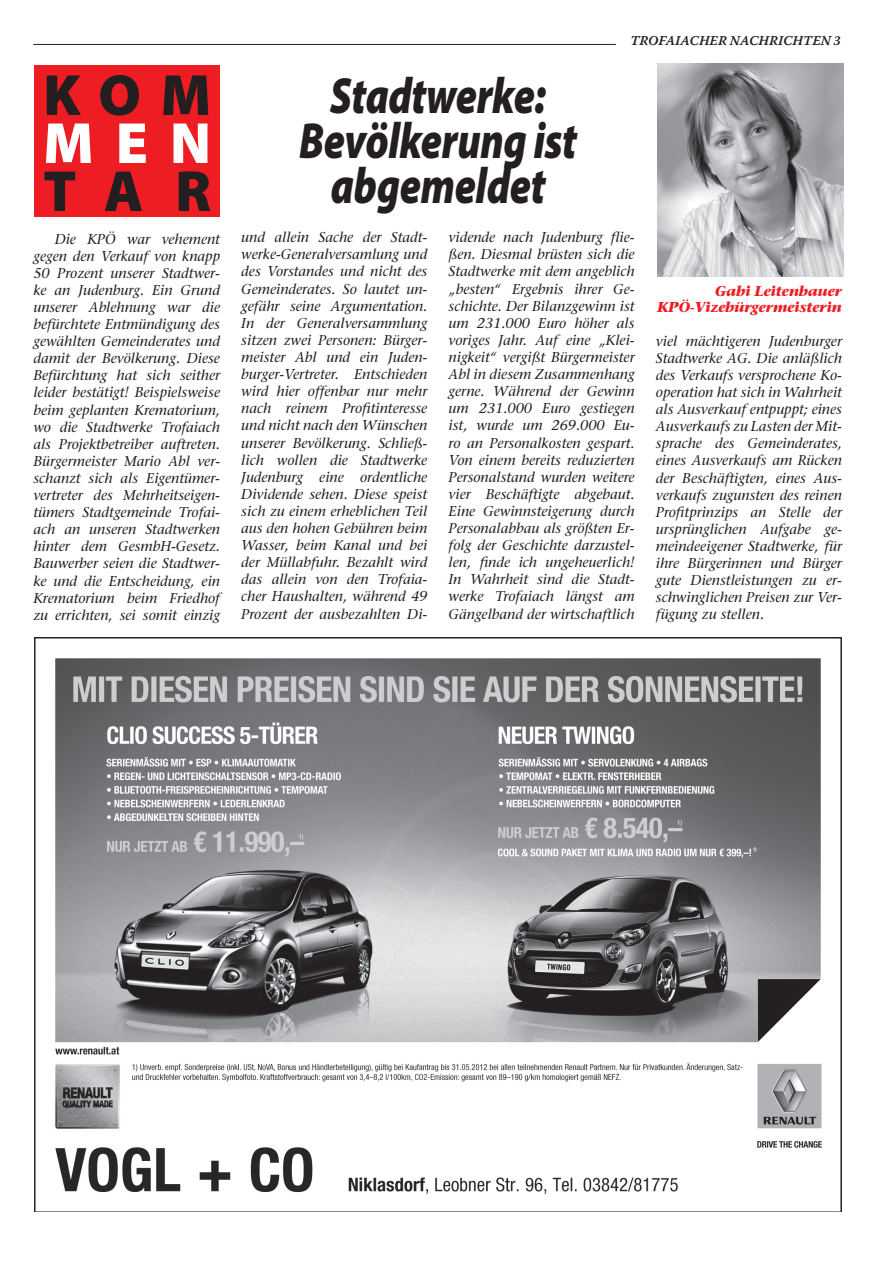
<style>
.page{position:relative;width:893px;height:1263px;background:#fff}
.page>*{position:absolute;margin:0;border:0;box-sizing:border-box;transform-origin:0 0}
.t1{font:900 58.5px "Myriad Pro";letter-spacing:.4em;color:#231f20}
.t2{font:900 58.5px "Myriad Pro";color:#fff}
.t3{font:italic 900 51px/45px "Myriad Pro";letter-spacing:-.01em;color:#231f20;text-align:center;scale:.8 1}
.t4{font:italic 14.25px/17.1px "Stone Serif";color:#231f20;text-align:justify}
.t5{font:italic 700 14.25px/16.5px "Stone Serif";letter-spacing:-.02em;color:#ee1d23;text-align:right}
.t6{font:13.5px "Warnock Pro Semibold It Capt";color:#231f20}
</style>
<div class="page">
<hr style="left:33px;top:44px;width:583px;height:1px;background:#231f20">
<img style="left:34px;top:638px;width:808px;height:574px">
<div style="left:35px;top:65px;width:185px;height:152px;background:#ee1d23"></div>
<img style="left:658px;top:64px;width:185px;height:212px">
<h1 class="t1" style="left:43px;top:56px;width:170px">KOM</h1>
<h1 class="t2" style="left:43px;top:104px;width:170px">MEN</h1>
<h1 class="t1" style="left:43px;top:152px;width:170px">TAR</h1>
<p class="t4" style="left:33px;top:230px;width:188px;text-indent:21px">Die KPÖ war vehement gegen den Verkauf von knapp 50 Prozent unserer Stadtwer&shy;ke an Judenburg. Ein Grund unserer Ablehnung war die befürchtete Entmündigung des gewählten Gemeinderates und damit der Bevölkerung. Diese Befürchtung hat sich seither leider bestätigt! Beispielsweise beim geplanten Krematorium, wo die Stadtwerke Trofaiach als Projektbetreiber auftreten.<br>Bürgermeister Mario Abl ver&shy;schanzt sich als Eigentümer&shy;vertreter des Mehrheitseigen&shy;tümers Stadtgemeinde Trofai&shy;ach an unseren Stadtwerken hinter dem GesmbH-Gesetz.<br>Bauwerber seien die Stadtwer&shy;ke und die Entscheidung, ein Krematorium beim Friedhof zu errichten, sei somit einzig</p>
<h2 class="t3" style="left:299px;top:72px;width:349px">Stadtwerke:<br>Bevölkerung ist abgemeldet</h2>
<p class="t6" style="left:630px;top:33px;width:212px">TROFAIACHER NACHRICHTEN 3</p>
<p class="t4" style="left:241px;top:229px;width:188px">und allein Sache der Stadt&shy;werke-Generalversamlung und des Vorstandes und nicht des Gemeinderates. So lautet un&shy;gefähr seine Argumentation.<br>In der Generalversammlung sitzen zwei Personen: Bürger&shy;meister Abl und ein Juden&shy;burger-Vertreter. Entschieden wird hier offenbar nur mehr nach reinem Profitinteresse und nicht nach den Wünschen unserer Bevölkerung. Schließ&shy;lich wollen die Stadtwerke Judenburg eine ordentliche Dividende sehen. Diese speist sich zu einem erheblichen Teil aus den hohen Gebühren beim Wasser, beim Kanal und bei der Müllabfuhr. Bezahlt wird das allein von den Trofaia&shy;cher Haushalten, während 49<br>Prozent der ausbezahlten Di-</p>
<p class="t4" style="left:449px;top:229px;width:188px">vidende nach Judenburg flie&shy;ßen. Diesmal brüsten sich die Stadtwerke mit dem angeblich „besten“ Ergebnis ihrer Ge&shy;schichte. Der Bilanzgewinn ist um 231.000 Euro höher als voriges Jahr. Auf eine „Klei&shy;nigkeit“ vergißt Bürgermeister Abl in diesem Zusammenhang gerne. Während der Gewinn um 231.000 Euro gestiegen ist, wurde um 269.000 Eu&shy;ro an Personalkosten gespart.<br>Von einem bereits reduzierten Personalstand wurden weitere vier Beschäftigte abgebaut.<br>Eine Gewinnsteigerung durch Personalabbau als größten Er&shy;folg der Geschichte darzustel&shy;len, finde ich ungeheuerlich!<br>In Wahrheit sind die Stadt&shy;werke Trofaiach längst am Gängelband der wirtschaftlich</p>
<p class="t5" style="left:657px;top:282px;width:186px">Gabi Leitenbauer<br>KPÖ-Vizebürgermeisterin</p>
<p class="t4" style="left:656px;top:332px;width:188px">viel mächtigeren Judenburger Stadtwerke AG. Die anläßlich des Verkaufs versprochene Ko&shy;operation hat sich in Wahrheit als Ausverkauf entpuppt; eines Ausverkaufs zu Lasten der Mit&shy;sprache des Gemeinderates, eines Ausverkaufs am Rücken der Beschäftigten, eines Aus&shy;verkaufs zugunsten des reinen Profitprinzips an Stelle der ursprünglichen Aufgabe ge&shy;meindeeigener Stadtwerke, für ihre Bürgerinnen und Bürger gute Dienstleistungen zu er&shy;schwinglichen Preisen zur Ver&shy;fügung zu stellen.</p>
</div>
